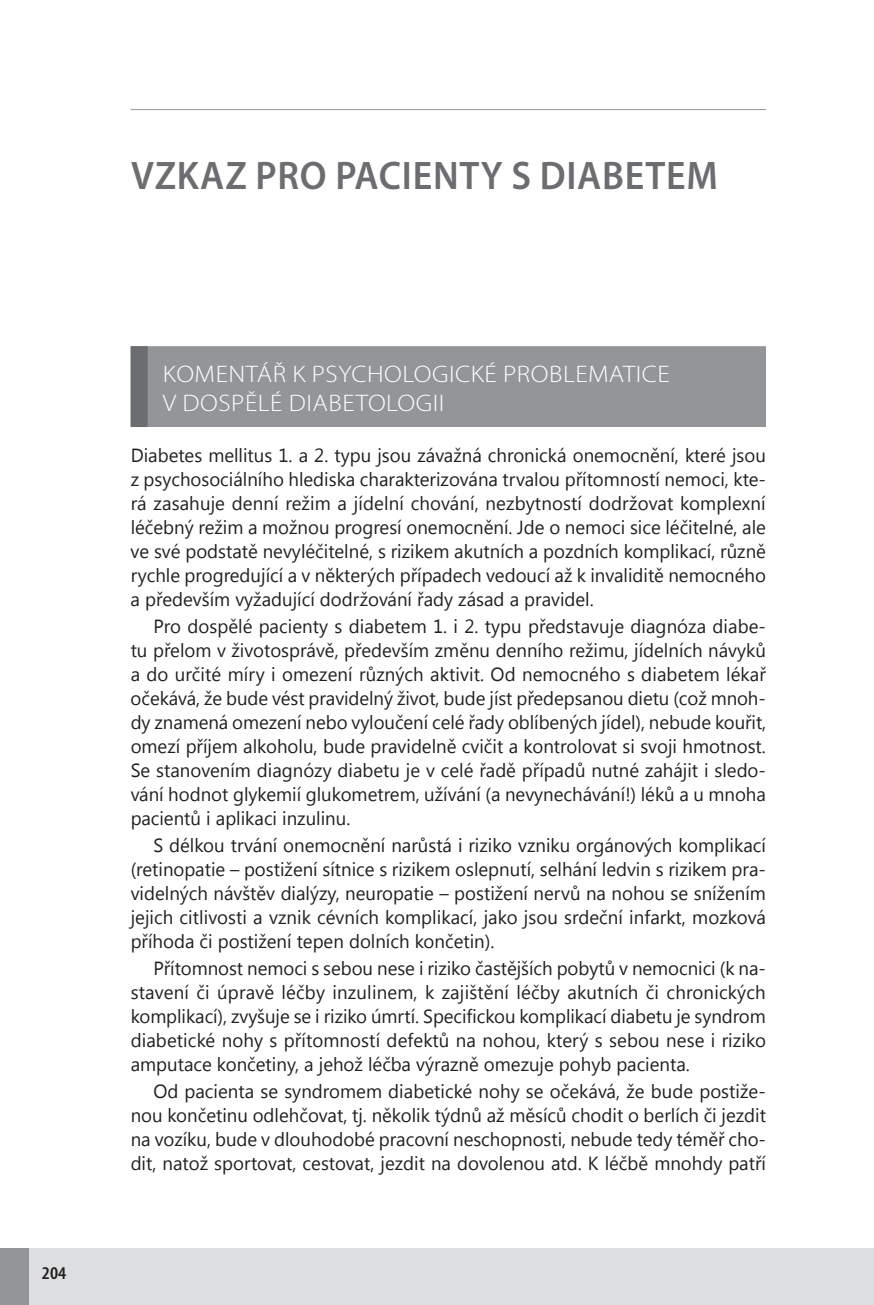
<style>
.page{position:relative;width:874px;height:1305px;background:#fff}
.page>*{position:absolute;margin:0;border:0;box-sizing:border-box;transform-origin:0 0}
.t1{font:600 40px "Myriad Pro";letter-spacing:.02em;color:#6c6d70;scale:.95 1}
.t2{font:300 24px "Myriad Pro";letter-spacing:.02em;color:#fff;scale:1.1 1}
.t3{font:19px/24px "Segoe UI";color:#231f20;text-align:justify}
.t4{font:600 condensed 18px "Myriad Pro";color:#231f20;scale:1.1 1}
</style>
<div class="page">
<hr style="left:873px;top:1247px;width:1px;height:57px;background:#dddee0">
<div style="left:0;top:1247px;width:873px;height:57px;background:#dddee0"></div>
<div style="left:0;top:1247px;width:29px;height:57px;background:#939598"></div>
<hr style="left:131px;top:109px;width:635px;height:1px;background:#939598">
<div style="left:131px;top:346px;width:635px;height:81px;background:#939598;border:2px solid #939598"></div>
<div style="left:131px;top:346px;width:17px;height:81px;background:#6c6d70;border:2px solid #6c6d70"></div>
<h1 class="t1" style="left:131px;top:150px;width:619px">VZKAZ PRO PACIENTY S DIABETEM</h1>
<p class="t4" style="left:42px;top:1262px;width:24px">204</p>
<p class="t2" style="left:163px;top:361px;width:143px">KOME NTÁŘ K PSYCH</p>
<p class="t2" style="left:384px;top:361px;width:163px">OLOGICKÉ PROBLEMATICE</p>
<p class="t2" style="left:163px;top:389px;width:63px">V DOSPĚLÉ</p>
<p class="t2" style="left:289px;top:389px;width:28px">DIABET</p>
<p class="t2" style="left:368px;top:389px;width:64px">OLOGII</p>
<p class="t3" style="left:131px;top:443px;width:636px">Diabetes mellitus 1. a 2. typu jsou závažná chronická onemocnění, které jsou z psychosociálního hlediska charakterizována trvalou přítomností nemoci, kte&shy;rá zasahuje denní režim a jídelní chování, nezbytností dodržovat komplexní léčebný režim a možnou progresí onemocnění. Jde o nemoci sice léčitelné, ale ve své podstatě nevyléčitelné, s rizikem akutních a pozdních komplikací, různě rychle progredující a v některých případech vedoucí až k invaliditě nemocného a především vyžadující dodržování řady zásad a pravidel.</p>
<p class="t3" style="left:131px;top:613px;width:637px;text-indent:23px">Pro dospělé pacienty s diabetem 1. i 2. typu představuje diagnóza diabe&shy;tu přelom v životosprávě, především změnu denního režimu, jídelních návyků a do určité míry i omezení různých aktivit. Od nemocného s diabetem lékař očekává, že bude vést pravidelný život, bude jíst předepsanou dietu (což mnoh&shy;dy znamená omezení nebo vyloučení celé řady oblíbených jídel), nebude kouřit, omezí příjem alkoholu, bude pravidelně cvičit a kontrolovat si svoji hmotnost.<br>Se stanovením diagnózy diabetu je v celé řadě případů nutné zahájit i sledo&shy;vání hodnot glykemií glukometrem, užívání (a nevynechávání!) léků a u mnoha pacientů i aplikaci inzulinu.</p>
<p class="t3" style="left:131px;top:832px;width:636px;text-indent:23px">S délkou trvání onemocnění narůstá i riziko vzniku orgánových komplikací (retinopatie – postižení sítnice s rizikem oslepnutí, selhání ledvin s rizikem pra&shy;videlných návštěv dialýzy, neuropatie – postižení nervů na nohou se snížením jejich citlivosti a vznik cévních komplikací, jako jsou srdeční infarkt, mozková příhoda či postižení tepen dolních končetin).</p>
<p class="t3" style="left:131px;top:955px;width:636px;text-indent:23px">Přítomnost nemoci s sebou nese i riziko častějších pobytů v nemocnici (k na&shy;stavení či úpravě léčby inzulinem, k zajištění léčby akutních či chronických komplikací), zvyšuje se i riziko úmrtí. Specifickou komplikací diabetu je syndrom diabetické nohy s přítomností defektů na nohou, který s sebou nese i riziko amputace končetiny, a jehož léčba výrazně omezuje pohyb pacienta.</p>
<p class="t3" style="left:131px;top:1078px;width:636px;text-indent:23px">Od pacienta se syndromem diabetické nohy se očekává, že bude postiže&shy;nou končetinu odlehčovat, tj. několik týdnů až měsíců chodit o berlích či jezdit na vozíku, bude v dlouhodobé pracovní neschopnosti, nebude tedy téměř cho&shy;dit, natož sportovat, cestovat, jezdit na dovolenou atd. K léčbě mnohdy patří</p>
</div>
